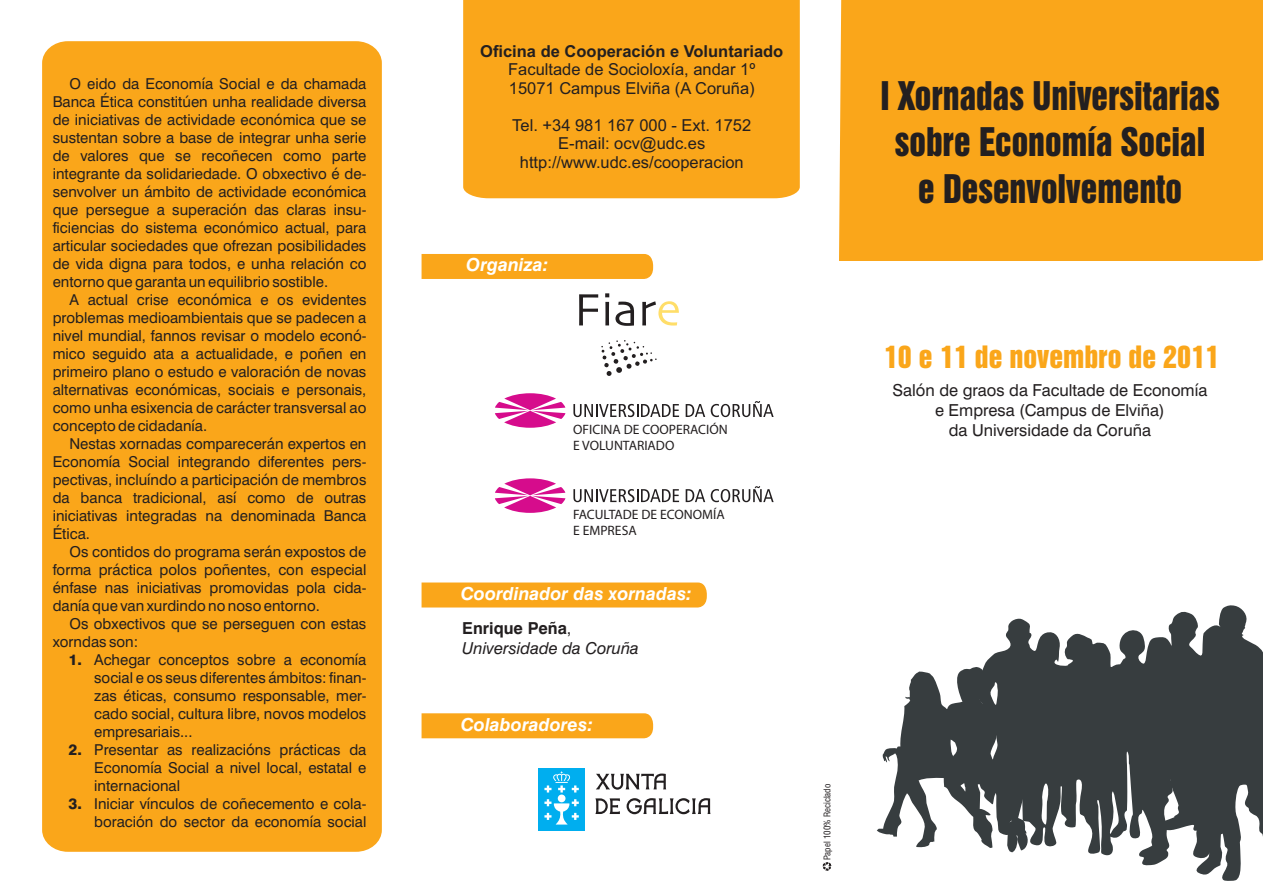
<style>
.page{position:relative;width:1263px;height:893px;background:#fff}
.page>*{position:absolute;margin:0;border:0;box-sizing:border-box;transform-origin:0 0}
.t1{font:36px/46.2px "Swiss 921 BT Regular A";color:#231f20;text-align:center;scale:.94 1}
.t2{font:28.05px "Swiss 921 BT Regular A";color:#faa61a}
.t3{font:italic 700 18px "Swiss 721 BT";color:#fff}
.t4{font:16.5px/18.5px "Arial";color:#231f20}
.t5{font:16.5px/19.8px "Swiss 721 BT";color:#231f20;text-align:center}
.t6{font:700 16.5px "Arial";color:#231f20}
.t7{font:italic 16.5px/19.8px "Swiss 721 BT";color:#231f20}
.t8{font:15px/18px "Swiss 721 BT";color:#231f20;text-align:justify}
.t9{font:800 15px "Swiss 721 BT";color:#231f20}
.t10{font:13.65px/16.4px "Myriad Pro";color:#231f20}
.t11{font:condensed 9px "Swiss 721 BT";color:#231f20}
.s1{font-weight:700;font-style:normal}
.s2{font-style:normal}
</style>
<div class="page">
<svg style="left:573px;top:404px;width:106px;height:13px"></svg>
<svg style="left:686px;top:404px;width:19px;height:13px"></svg>
<svg style="left:711px;top:401px;width:63px;height:16px"></svg>
<svg style="left:495px;top:393px;width:70px;height:35px"></svg>
<svg style="left:823px;top:862px;width:9px;height:9px"></svg>
<svg style="left:573px;top:489px;width:106px;height:13px"></svg>
<svg style="left:686px;top:489px;width:19px;height:13px"></svg>
<svg style="left:711px;top:486px;width:63px;height:16px"></svg>
<svg style="left:495px;top:478px;width:70px;height:35px"></svg>
<div style="left:422px;top:254px;width:231px;height:25px;background:#faa61a"></div>
<svg style="left:42px;top:41px;width:340px;height:811px;fill:#faa61a"></svg>
<svg style="left:877px;top:667px;width:99px;height:181px"></svg>
<svg style="left:1173px;top:605px;width:90px;height:232px"></svg>
<svg style="left:976px;top:618px;width:278px;height:263px;fill:#373d3f"></svg>
<div style="left:839px;top:0;width:424px;height:261px;background:#faa61a"></div>
<div style="left:463px;top:0;width:337px;height:198px;background:#faa61a"></div>
<div style="left:422px;top:582px;width:285px;height:25px;background:#faa61a"></div>
<div style="left:422px;top:713px;width:231px;height:25px;background:#faa61a"></div>
<svg style="left:579px;top:294px;width:19px;height:31px"></svg>
<svg style="left:605px;top:293px;width:4px;height:32px"></svg>
<svg style="left:615px;top:302px;width:19px;height:24px"></svg>
<svg style="left:642px;top:301px;width:37px;height:25px"></svg>
<svg style="left:601px;top:340px;width:56px;height:36px"></svg>
<div style="left:538px;top:768px;width:47px;height:63px;background:#00aeef"></div>
<svg style="left:544px;top:799px;width:35px;height:25px"></svg>
<div style="left:558px;top:794px;width:7px;height:8px;background:#fff;border-radius:50%"></div>
<svg style="left:544px;top:771px;width:35px;height:21px"></svg>
<svg style="left:596px;top:773px;width:70px;height:17px"></svg>
<svg style="left:595px;top:798px;width:25px;height:16px"></svg>
<svg style="left:626px;top:798px;width:84px;height:17px"></svg>
<p class="t8" style="left:53px;top:77px;width:315px;text-indent:17px">O eido da Economía Social e da chamada Banca Ética constitúen unha realidade diversa de iniciativas de actividade económica que se sustentan sobre a base de integrar unha serie de valores que se recoñecen como parte integrante da solidariedade. O obxectivo é de&shy;senvolver un ámbito de actividade económica que persegue a superación das claras insu&shy;ficiencias do sistema económico actual, para articular sociedades que ofrezan posibilidades de vida digna para todos, e unha relación co entorno que garanta un equilibrio sostible.</p>
<p class="t8" style="left:53px;top:292px;width:315px;text-indent:17px">A actual crise económica e os evidentes problemas medioambientais que se padecen a nivel mundial, fannos revisar o modelo econó&shy;mico seguido ata a actualidade, e poñen en primeiro plano o estudo e valoración de novas alternativas económicas, sociais e personais, como unha esixencia de carácter transversal ao concepto de cidadanía.</p>
<p class="t8" style="left:53px;top:436px;width:315px;text-indent:17px">Nestas xornadas comparecerán expertos en Economía Social integrando diferentes pers&shy;pectivas, incluíndo a participación de membros da banca tradicional, así como de outras iniciativas integradas na denominada Banca Ética.</p>
<p class="t8" style="left:53px;top:544px;width:315px;text-indent:17px">Os contidos do programa serán expostos de forma práctica polos poñentes, con especial énfase nas iniciativas promovidas pola cida&shy;danía que van xurdindo no noso entorno.</p>
<p class="t8" style="left:53px;top:616px;width:315px;text-indent:17px">Os obxectivos que se perseguen con estas xorndas son:</p>
<p class="t8" style="left:94px;top:652px;width:274px;text-align:left">Achegar conceptos sobre a economía social e os seus diferentes ámbitos: finan&shy;zas éticas, consumo responsable, mer&shy;cado social, cultura libre, novos modelos empresariais...<br>Presentar as realizacións prácticas da Economía Social a nivel local, estatal e internacional<br>Iniciar vínculos de coñecemento e cola&shy;boración do sector da economía social</p>
<p class="t9" style="left:69px;top:651px;width:15px">1.</p>
<p class="t9" style="left:69px;top:741px;width:15px">2.</p>
<p class="t9" style="left:69px;top:795px;width:15px">3.</p>
<p class="t6" style="left:480px;top:42px;width:305px">Oficina de Cooperación e Voluntariado</p>
<p class="t4" style="left:508px;top:60px;width:249px">Facultade de Socioloxía, andar 1º<br>15071 Campus Elviña (A Coruña)</p>
<p class="t4" style="left:512px;top:116px;width:240px;text-align:center">Tel. +34 981 167 000 - Ext. 1752<br>E-mail: ocv@udc.es http://www.udc.es/cooperacion</p>
<p class="t3" style="left:466px;top:258px;width:84px">Organiza:</p>
<p class="t10" style="left:573px;top:421px;width:156px">OFICINA DE COOPERACIÓN<br>E VOLUNTARIADO</p>
<p class="t10" style="left:573px;top:506px;width:153px">FACULTADE DE ECONOMÍA<br>E EMPRESA</p>
<p class="t3" style="left:461px;top:587px;width:233px">Coordinador das xornadas:</p>
<p class="t7" style="left:462px;top:618px;width:178px"><span class="s1">Enrique Peña</span><span class="s2">,<br></span>Universidade da Coruña</p>
<p class="t3" style="left:461px;top:718px;width:134px">Colaboradores:</p>
<p class="t11" style="left:822px;top:860px;width:78px;rotate:-90deg">Papel 100% Reciclado</p>
<h1 class="t1" style="left:880px;top:75px;width:363px">I Xornadas Universitarias sobre Economía Social<br>e Desenvolvemento</h1>
<h2 class="t2" style="left:884px;top:342px;width:337px">10 e 11 de novembro de 2011</h2>
<p class="t5" style="left:892px;top:382px;width:316px">Salón de graos da Facultade de Economía e Empresa (Campus de Elviña)<br>da Universidade da Coruña</p>
</div>
